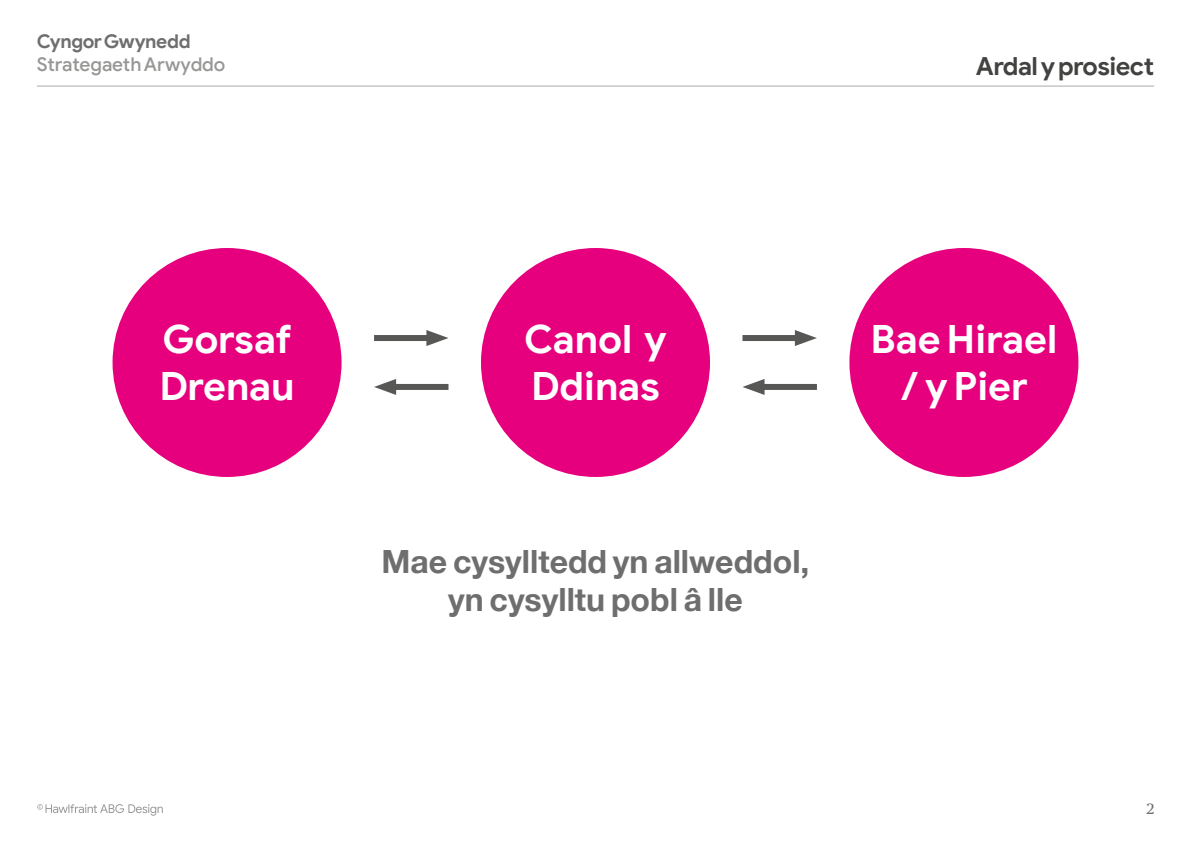
<style>
.page{position:relative;width:1191px;height:842px;background:#fff}
.page>*{position:absolute;margin:0;border:0;box-sizing:border-box;transform-origin:0 0}
.t1{font:700 39.1px/47px "Google Sans";letter-spacing:-.005em;color:#fff}
.t2{font:700 32px/38.4px "Helvetica Neue";color:#6f6e6e;text-align:center}
.t3{font:700 25px "Google Sans";letter-spacing:-.025em;color:#424241}
.t4{font:500 19px "Google Sans";letter-spacing:-.005em;color:#979796}
.t5{font:700 19px "Google Sans";letter-spacing:-.025em;color:#6f6e6e}
.t6{font:15px "Publico Text";color:#6f6e6e}
</style>
<div class="page">
<hr style="left:37px;top:86px;width:1117px;height:1px;background:#aaa">
<div style="left:113px;top:248px;width:228px;height:229px;background:#e6007d;border-radius:50%"></div>
<div style="left:481px;top:248px;width:229px;height:229px;background:#e6007d;border-radius:50%"></div>
<div style="left:849px;top:248px;width:229px;height:229px;background:#e6007d;border-radius:50%"></div>
<div style="left:374px;top:335px;width:62px;height:6px;background:#575756"></div>
<svg style="left:426px;top:330px;width:22px;height:16px"></svg>
<div style="left:387px;top:384px;width:61px;height:6px;background:#575756"></div>
<svg style="left:374px;top:379px;width:22px;height:16px"></svg>
<div style="left:742px;top:335px;width:62px;height:6px;background:#575756"></div>
<svg style="left:795px;top:330px;width:22px;height:16px"></svg>
<div style="left:755px;top:384px;width:62px;height:6px;background:#575756"></div>
<svg style="left:742px;top:379px;width:22px;height:16px"></svg>
<svg style="left:37px;top:804px;width:126px;height:12px"></svg>
<p class="t5" style="left:37px;top:30px;width:155px">Cyngor Gwynedd</p>
<p class="t4" style="left:37px;top:53px;width:190px">Strategaeth Arwyddo</p>
<p class="t3" style="left:976px;top:51px;width:180px">Ardal y prosiect</p>
<p class="t1" style="left:159px;top:316px;width:137px">Gorsaf<br>Drenau</p>
<p class="t1" style="left:524px;top:316px;width:144px">Canol y<br>Ddinas</p>
<p class="t1" style="left:870px;top:316px;width:188px;text-align:center">Bae Hirael / y Pier</p>
<p class="t2" style="left:381px;top:543px;width:429px">Mae cysylltedd yn allweddol, yn cysylltu pobl â lle</p>
<p class="t6" style="left:1146px;top:800px;width:9px">2</p>
</div>
